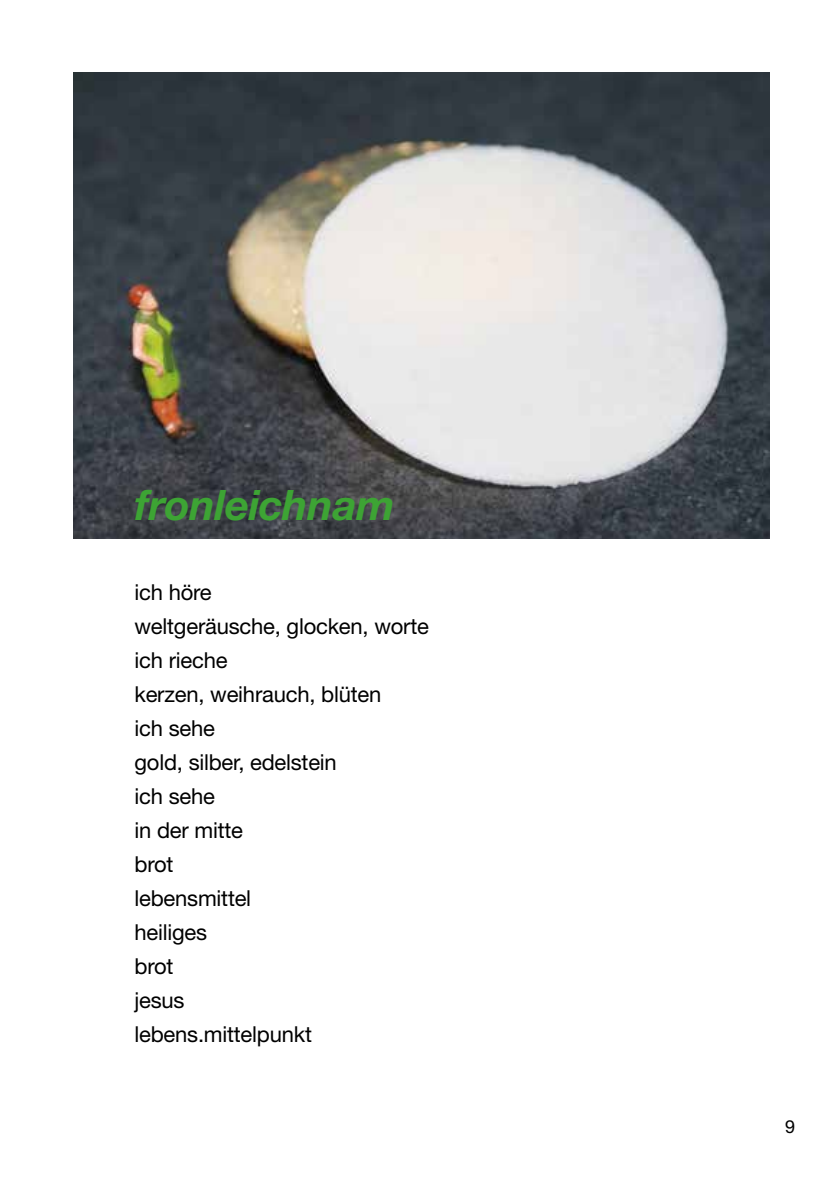
<style>
.page{position:relative;width:840px;height:1191px;background:#fff}
.page>*{position:absolute;margin:0;border:0;box-sizing:border-box;transform-origin:0 0}
.t1{font:italic 700 42px "Helvetica Neue LT";letter-spacing:-.01em;color:#3da434}
.t2{font:22px/34px "Helvetica Neue LT";letter-spacing:-.01em;color:#000}
.t3{font:18px "Helvetica Neue LT";color:#000}
</style>
<div class="page">
<img style="left:74px;top:72px;width:695px;height:466px">
<h1 class="t1" style="left:134px;top:479px;width:261px">fronleichnam</h1>
<p class="t2" style="left:134px;top:575px;width:296px">ich höre<br>weltgeräusche, glocken, worte ich rieche<br>kerzen, weihrauch, blüten<br>ich sehe<br>gold, silber, edelstein<br>ich sehe<br>in der mitte<br>brot<br>lebensmittel<br>heiliges<br>brot<br>jesus<br>lebens.mittelpunkt</p>
<p class="t3" style="left:784px;top:1116px;width:12px">9</p>
</div>
